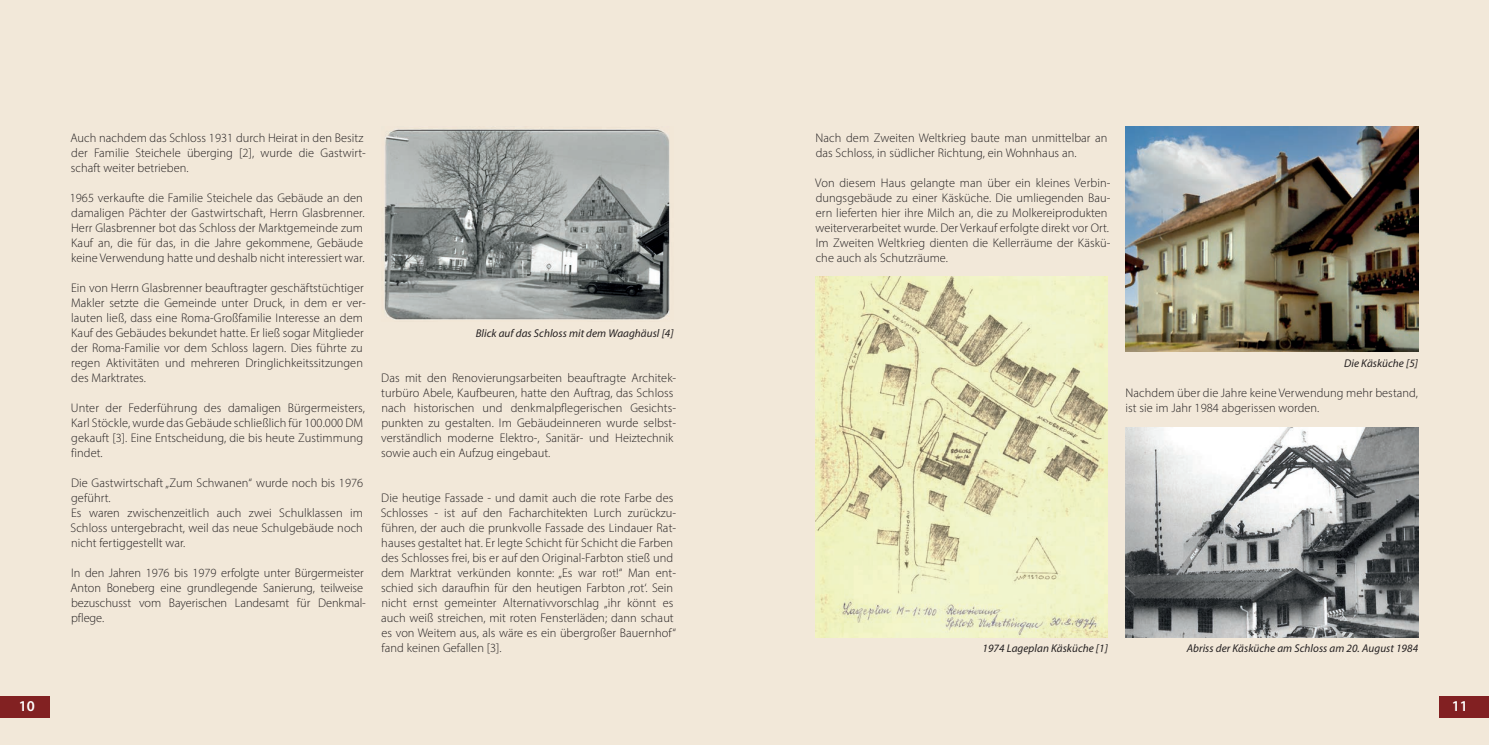
<style>
.page{position:relative;width:1489px;height:745px;background:#fff}
.page>*{position:absolute;margin:0;border:0;box-sizing:border-box;transform-origin:0 0}
.t1{font:600 15px "Myriad Pro";color:#fff}
.t2{font:300 12.5px/15px "Myriad Pro";letter-spacing:.005em;color:#231f20}
.t3{font:italic 11.25px "Myriad Pro";letter-spacing:.005em;color:#231f20}
</style>
<div class="page">
<div style="left:0;top:0;width:1488px;height:744px;background:#f2e8d9"></div>
<div style="left:0;top:696px;width:50px;height:21px;background:#822122"></div>
<div style="left:1439px;top:696px;width:49px;height:21px;background:#822022"></div>
<img style="left:381px;top:126px;width:292px;height:195px">
<img style="left:815px;top:276px;width:292px;height:360px">
<img style="left:1125px;top:126px;width:292px;height:225px">
<img style="left:1125px;top:426px;width:292px;height:210px">
<p class="t2" style="left:70px;top:131px;width:297px">Auch nachdem das Schloss 1931 durch Heirat in den Besitz der Familie Steichele überging [2], wurde die Gastwirt&shy;schaft weiter betrieben.</p>
<p class="t2" style="left:70px;top:191px;width:296px">1965 verkaufte die Familie Steichele das Gebäude an den damaligen Pächter der Gastwirtschaft, Herrn Glasbrenner.<br>Herr Glasbrenner bot das Schloss der Marktgemeinde zum Kauf an, die für das, in die Jahre gekommene, Gebäude keine Verwendung hatte und deshalb nicht interessiert war.</p>
<p class="t2" style="left:71px;top:281px;width:296px">Ein von Herrn Glasbrenner beauftragter geschäftstüchtiger Makler setzte die Gemeinde unter Druck, in dem er ver&shy;lauten ließ, dass eine Roma-Großfamilie Interesse an dem Kauf des Gebäudes bekundet hatte. Er ließ sogar Mitglieder der Roma-Familie vor dem Schloss lagern. Dies führte zu regen Aktivitäten und mehreren Dringlichkeitssitzungen des Marktrates.</p>
<p class="t2" style="left:71px;top:401px;width:295px">Unter der Federführung des damaligen Bürgermeisters, Karl Stöckle, wurde das Gebäude schließlich für 100.000 DM gekauft [3]. Eine Entscheidung, die bis heute Zustimmung findet.</p>
<p class="t2" style="left:71px;top:476px;width:294px">Die Gastwirtschaft „Zum Schwanen“ wurde noch bis 1976 geführt.<br>Es waren zwischenzeitlich auch zwei Schulklassen im Schloss untergebracht, weil das neue Schulgebäude noch nicht fertiggestellt war.</p>
<p class="t2" style="left:70px;top:566px;width:297px">In den Jahren 1976 bis 1979 erfolgte unter Bürgermeister Anton Boneberg eine grundlegende Sanierung, teilweise bezuschusst vom Bayerischen Landesamt für Denkmal&shy;pflege.</p>
<p class="t3" style="left:475px;top:328px;width:199px">Blick auf das Schloss mit dem Waaghäusl [4]</p>
<p class="t2" style="left:381px;top:371px;width:296px">Das mit den Renovierungsarbeiten beauftragte Architek&shy;turbüro Abele, Kaufbeuren, hatte den Auftrag, das Schloss nach historischen und denkmalpflegerischen Gesichts&shy;punkten zu gestalten. Im Gebäudeinneren wurde selbst&shy;verständlich moderne Elektro-, Sanitär- und Heiztechnik sowie auch ein Aufzug eingebaut.</p>
<p class="t2" style="left:381px;top:491px;width:297px">Die heutige Fassade - und damit auch die rote Farbe des Schlosses - ist auf den Facharchitekten Lurch zurückzu&shy;führen, der auch die prunkvolle Fassade des Lindauer Rat&shy;hauses gestaltet hat. Er legte Schicht für Schicht die Farben des Schlosses frei, bis er auf den Original-Farbton stieß und dem Marktrat verkünden konnte: „Es war rot!“ Man ent&shy;schied sich daraufhin für den heutigen Farbton ‚rot‘. Sein nicht ernst gemeinter Alternativvorschlag „ihr könnt es auch weiß streichen, mit roten Fensterläden; dann schaut es von Weitem aus, als wäre es ein übergroßer Bauernhof“ fand keinen Gefallen [3].</p>
<p class="t2" style="left:815px;top:131px;width:293px">Nach dem Zweiten Weltkrieg baute man unmittelbar an das Schloss, in südlicher Richtung, ein Wohnhaus an.</p>
<p class="t2" style="left:815px;top:176px;width:297px">Von diesem Haus gelangte man über ein kleines Verbin&shy;dungsgebäude zu einer Käsküche. Die umliegenden Bau&shy;ern lieferten hier ihre Milch an, die zu Molkereiprodukten weiterverarbeitet wurde. Der Verkauf erfolgte direkt vor Ort.<br>Im Zweiten Weltkrieg dienten die Kellerräume der Käskü&shy;che auch als Schutzräume.</p>
<p class="t3" style="left:1343px;top:358px;width:75px">Die Käsküche [5]</p>
<p class="t2" style="left:1125px;top:386px;width:294px">Nachdem über die Jahre keine Verwendung mehr bestand, ist sie im Jahr 1984 abgerissen worden.</p>
<p class="t3" style="left:982px;top:643px;width:127px">1974 Lageplan Käsküche [1]</p>
<p class="t3" style="left:1186px;top:643px;width:233px">Abriss der Käsküche am Schloss am 20. August 1984</p>
<p class="t1" style="left:19px;top:700px;width:18px">10</p>
<p class="t1" style="left:1451px;top:700px;width:18px">11</p>
</div>
